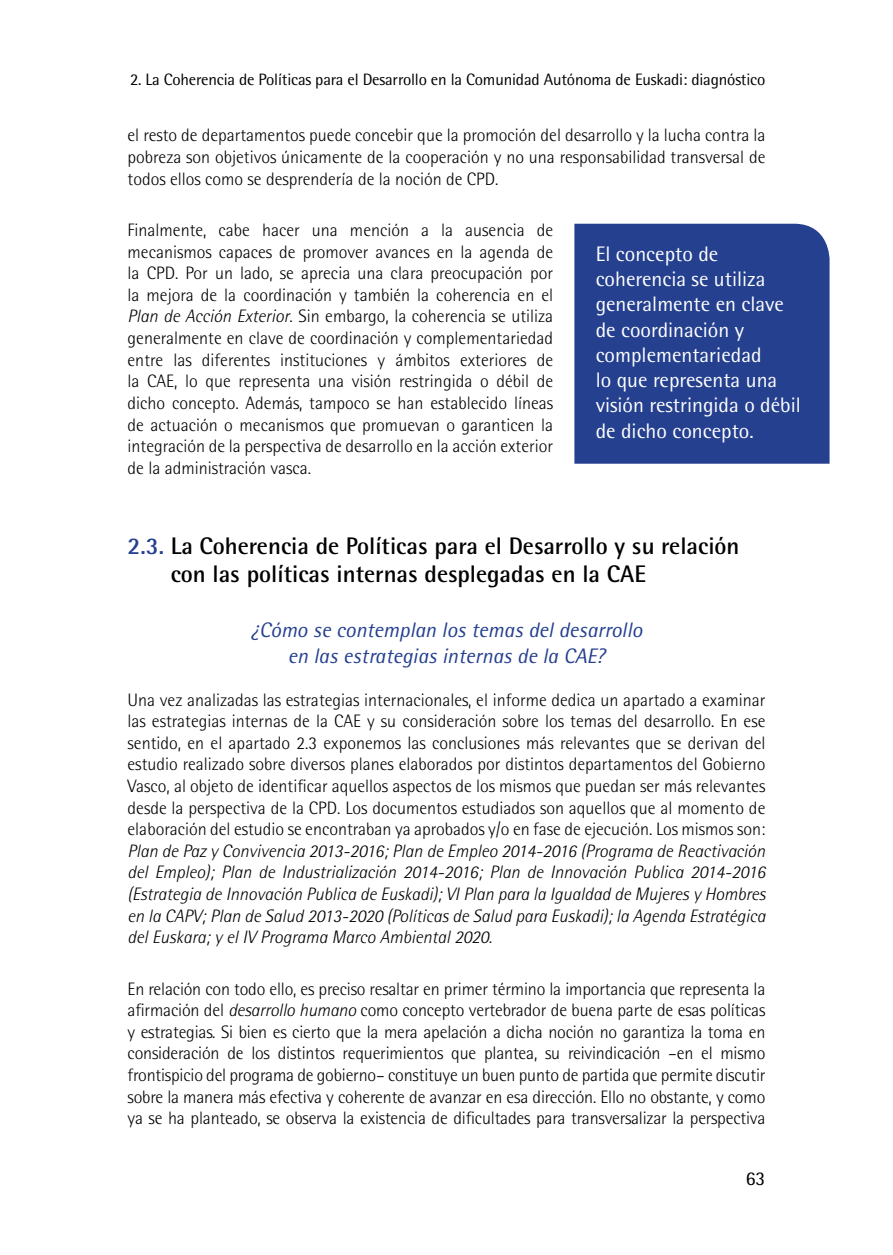
<style>
.page{position:relative;width:893px;height:1255px;background:#fff}
.page>*{position:absolute;margin:0;border:0;box-sizing:border-box;transform-origin:0 0}
.t1{font:700 24px/28.8px "Rotis Semi Sans";color:#000}
.t2{font:21px/25.2px "Rotis Semi Sans";color:#fff}
.t3{font:italic 21px/25.2px "Rotis Semi Sans";color:#25408f;text-align:center}
.t4{font:19.5px "Rotis Semi Sans";color:#000}
.t5{font:300 18px/21.6px "Rotis Semi Sans";color:#000;text-align:justify}
.t6{font:italic 300 18px/21.6px "Rotis Semi Sans";color:#000;text-align:justify}
.t7{font:16.5px "Rotis Semi Sans";letter-spacing:-.01em;color:#000}
.s1{font-style:italic}
.s2{color:#25408f}
</style>
<div class="page">
<div style="left:574px;top:224px;width:255px;height:239px;background:#25408f"></div>
<p class="t7" style="left:130px;top:70px;width:637px">2. La Coherencia de Políticas para el Desarrollo en la Comunidad Autónoma de Euskadi: diagnóstico</p>
<p class="t5" style="left:128px;top:124px;width:639px">el resto de departamentos puede concebir que la promoción del desarrollo y la lucha contra la pobreza son objetivos únicamente de la cooperación y no una responsabilidad transversal de todos ellos como se desprendería de la noción de CPD.</p>
<p class="t5" style="left:128px;top:219px;width:427px">Finalmente, cabe hacer una mención a la ausencia de mecanismos capaces de promover avances en la agenda de la CPD. Por un lado, se aprecia una clara preocupación por la mejora de la coordinación y también la coherencia en el <span class="s1">Plan de Acción Exterior</span>. Sin embargo, la coherencia se utiliza generalmente en clave de coordinación y complementariedad entre las diferentes instituciones y ámbitos exteriores de la CAE, lo que representa una visión restringida o débil de dicho concepto. Además, tampoco se han establecido líneas de actuación o mecanismos que promuevan o garanticen la integración de la perspectiva de desarrollo en la acción exterior de la administración vasca.</p>
<p class="t2" style="left:596px;top:241px;width:207px">El concepto de coherencia se utiliza generalmente en clave de coordinación y complementariedad<br>lo que representa una visión restringida o débil de dicho concepto.</p>
<h1 class="t1" style="left:171px;top:530px;width:570px;text-indent:-43px"><span class="s2">2.3.</span> La Coherencia de Políticas para el Desarrollo y su relación con las políticas internas desplegadas en la CAE</h1>
<p class="t3" style="left:251px;top:617px;width:393px">¿Cómo se contemplan los temas del desarrollo en las estrategias internas de la CAE?</p>
<p class="t5" style="left:128px;top:688px;width:639px">Una vez analizadas las estrategias internacionales, el informe dedica un apartado a examinar las estrategias internas de la CAE y su consideración sobre los temas del desarrollo. En ese sentido, en el apartado 2.3 exponemos las conclusiones más relevantes que se derivan del estudio realizado sobre diversos planes elaborados por distintos departamentos del Gobierno Vasco, al objeto de identificar aquellos aspectos de los mismos que puedan ser más relevantes desde la perspectiva de la CPD. Los documentos estudiados son aquellos que al momento de elaboración del estudio se encontraban ya aprobados y/o en fase de ejecución. Los mismos son:</p>
<p class="t6" style="left:128px;top:839px;width:639px">Plan de Paz y Convivencia 2013-2016; Plan de Empleo 2014-2016 (Programa de Reactivación del Empleo); Plan de Industrialización 2014-2016; Plan de Innovación Publica 2014-2016 (Estrategia de Innovación Publica de Euskadi); VI Plan para la Igualdad de Mujeres y Hombres en la CAPV; Plan de Salud 2013-2020 (Políticas de Salud para Euskadi); la Agenda Estratégica del Euskara; y el IV Programa Marco Ambiental 2020.</p>
<p class="t5" style="left:128px;top:977px;width:639px">En relación con todo ello, es preciso resaltar en primer término la importancia que representa la afirmación del <span class="s1">desarrollo humano</span> como concepto vertebrador de buena parte de esas políticas y estrategias. Si bien es cierto que la mera apelación a dicha noción no garantiza la toma en consideración de los distintos requerimientos que plantea, su reivindicación –en el mismo frontispicio del programa de gobierno– constituye un buen punto de partida que permite discutir sobre la manera más efectiva y coherente de avanzar en esa dirección. Ello no obstante, y como ya se ha planteado, se observa la existencia de dificultades para transversalizar la perspectiva</p>
<p class="t4" style="left:746px;top:1166px;width:21px">63</p>
</div>
